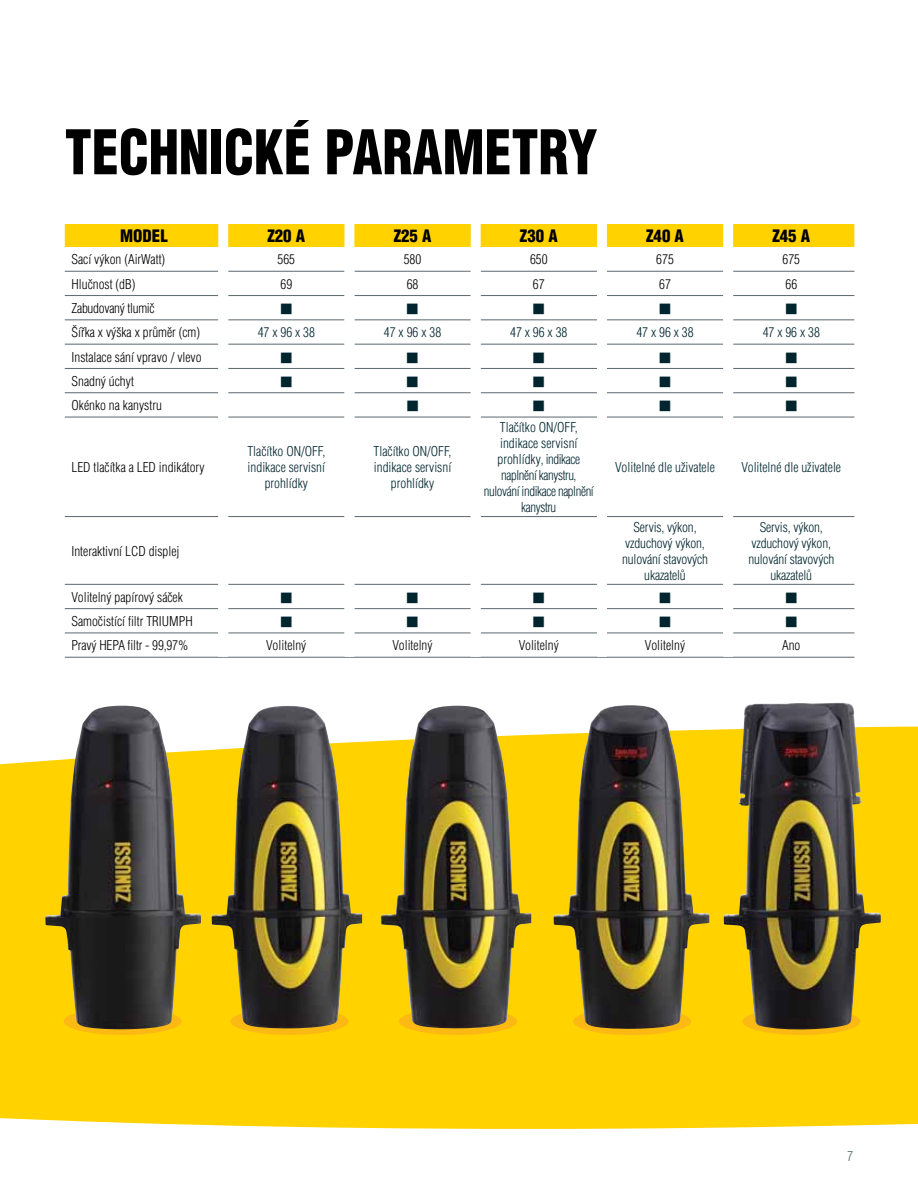
<style>
.page{position:relative;width:918px;height:1188px;background:#fff}
.page>*{position:absolute;margin:0;border:0;box-sizing:border-box;transform-origin:0 0}
.t1{font:900 condensed 60px "Helvetica CE";color:#000;scale:.9 1}
.t2{font:900 condensed 16.8px "Helvetica CE";color:#000}
.t3{font:300 condensed 13.5px "Helvetica CE";color:#5b6870}
.t4{font:300 condensed 13.2px/24.3px "Helvetica CE";color:#000}
.t5{font:300 condensed 13.2px/15.9px "Helvetica CE";color:#00252f;text-align:center}
.t6{font:300 condensed 13.2px/15.9px "Helvetica CE";letter-spacing:-.03em;color:#00252f;text-align:center}
</style>
<div class="page">
<div style="left:0;top:726px;width:918px;height:403px;background:#ffd200"></div>
<div style="left:65px;top:224px;width:789px;height:23px;background:#ffd200"></div>
<hr style="left:65px;top:271px;width:153px;height:1px;background:#5b6870">
<hr style="left:228px;top:271px;width:117px;height:1px;background:#5b6870">
<hr style="left:354px;top:271px;width:117px;height:1px;background:#5b6870">
<hr style="left:481px;top:271px;width:116px;height:1px;background:#5b6870">
<hr style="left:607px;top:271px;width:116px;height:1px;background:#5b6870">
<hr style="left:733px;top:271px;width:121px;height:1px;background:#5b6870">
<hr style="left:65px;top:295px;width:153px;height:1px;background:#5b6870">
<hr style="left:228px;top:295px;width:117px;height:1px;background:#5b6870">
<hr style="left:354px;top:295px;width:117px;height:1px;background:#5b6870">
<hr style="left:481px;top:295px;width:116px;height:1px;background:#5b6870">
<hr style="left:607px;top:295px;width:116px;height:1px;background:#5b6870">
<hr style="left:733px;top:295px;width:121px;height:1px;background:#5b6870">
<hr style="left:65px;top:319px;width:153px;height:1px;background:#5b6870">
<hr style="left:228px;top:319px;width:117px;height:1px;background:#5b6870">
<hr style="left:354px;top:319px;width:117px;height:1px;background:#5b6870">
<hr style="left:481px;top:319px;width:116px;height:1px;background:#5b6870">
<hr style="left:607px;top:319px;width:116px;height:1px;background:#5b6870">
<hr style="left:733px;top:319px;width:121px;height:1px;background:#5b6870">
<hr style="left:65px;top:344px;width:153px;height:1px;background:#5b6870">
<hr style="left:228px;top:344px;width:117px;height:1px;background:#5b6870">
<hr style="left:354px;top:344px;width:117px;height:1px;background:#5b6870">
<hr style="left:481px;top:344px;width:116px;height:1px;background:#5b6870">
<hr style="left:607px;top:344px;width:116px;height:1px;background:#5b6870">
<hr style="left:733px;top:344px;width:121px;height:1px;background:#5b6870">
<hr style="left:65px;top:368px;width:153px;height:1px;background:#5b6870">
<hr style="left:228px;top:368px;width:117px;height:1px;background:#5b6870">
<hr style="left:354px;top:368px;width:117px;height:1px;background:#5b6870">
<hr style="left:481px;top:368px;width:116px;height:1px;background:#5b6870">
<hr style="left:607px;top:368px;width:116px;height:1px;background:#5b6870">
<hr style="left:733px;top:368px;width:121px;height:1px;background:#5b6870">
<hr style="left:65px;top:392px;width:153px;height:1px;background:#5b6870">
<hr style="left:228px;top:392px;width:117px;height:1px;background:#5b6870">
<hr style="left:354px;top:392px;width:117px;height:1px;background:#5b6870">
<hr style="left:481px;top:392px;width:116px;height:1px;background:#5b6870">
<hr style="left:607px;top:392px;width:116px;height:1px;background:#5b6870">
<hr style="left:733px;top:392px;width:121px;height:1px;background:#5b6870">
<hr style="left:65px;top:417px;width:153px;height:1px;background:#5b6870">
<hr style="left:228px;top:417px;width:117px;height:1px;background:#5b6870">
<hr style="left:354px;top:417px;width:117px;height:1px;background:#5b6870">
<hr style="left:481px;top:417px;width:116px;height:1px;background:#5b6870">
<hr style="left:607px;top:417px;width:116px;height:1px;background:#5b6870">
<hr style="left:733px;top:417px;width:121px;height:1px;background:#5b6870">
<hr style="left:65px;top:516px;width:153px;height:1px;background:#5b6870">
<hr style="left:228px;top:516px;width:117px;height:1px;background:#5b6870">
<hr style="left:354px;top:516px;width:117px;height:1px;background:#5b6870">
<hr style="left:481px;top:516px;width:116px;height:1px;background:#5b6870">
<hr style="left:607px;top:516px;width:116px;height:1px;background:#5b6870">
<hr style="left:733px;top:516px;width:121px;height:1px;background:#5b6870">
<hr style="left:65px;top:584px;width:153px;height:1px;background:#5b6870">
<hr style="left:228px;top:584px;width:117px;height:1px;background:#5b6870">
<hr style="left:354px;top:584px;width:117px;height:1px;background:#5b6870">
<hr style="left:481px;top:584px;width:116px;height:1px;background:#5b6870">
<hr style="left:607px;top:584px;width:116px;height:1px;background:#5b6870">
<hr style="left:733px;top:584px;width:121px;height:1px;background:#5b6870">
<hr style="left:65px;top:608px;width:153px;height:1px;background:#5b6870">
<hr style="left:228px;top:608px;width:117px;height:1px;background:#5b6870">
<hr style="left:354px;top:608px;width:117px;height:1px;background:#5b6870">
<hr style="left:481px;top:608px;width:116px;height:1px;background:#5b6870">
<hr style="left:607px;top:608px;width:116px;height:1px;background:#5b6870">
<hr style="left:733px;top:608px;width:121px;height:1px;background:#5b6870">
<hr style="left:65px;top:633px;width:153px;height:1px;background:#5b6870">
<hr style="left:228px;top:633px;width:117px;height:1px;background:#5b6870">
<hr style="left:354px;top:633px;width:117px;height:1px;background:#5b6870">
<hr style="left:481px;top:633px;width:116px;height:1px;background:#5b6870">
<hr style="left:607px;top:633px;width:116px;height:1px;background:#5b6870">
<hr style="left:733px;top:633px;width:121px;height:1px;background:#5b6870">
<hr style="left:65px;top:657px;width:158px;height:1px;background:#5b6870">
<hr style="left:223px;top:657px;width:126px;height:1px;background:#5b6870">
<hr style="left:349px;top:657px;width:127px;height:1px;background:#5b6870">
<hr style="left:476px;top:657px;width:126px;height:1px;background:#5b6870">
<hr style="left:602px;top:657px;width:126px;height:1px;background:#5b6870">
<hr style="left:728px;top:657px;width:126px;height:1px;background:#5b6870">
<div style="left:218px;top:224px;width:10px;height:23px;background:#fff"></div>
<div style="left:345px;top:224px;width:9px;height:23px;background:#fff"></div>
<div style="left:471px;top:224px;width:10px;height:23px;background:#fff"></div>
<div style="left:597px;top:224px;width:10px;height:23px;background:#fff"></div>
<div style="left:723px;top:224px;width:10px;height:23px;background:#fff"></div>
<div style="left:231px;top:1008px;width:118px;height:27px;background:#fdb913;border-radius:50%"></div>
<div style="left:64px;top:1008px;width:118px;height:27px;background:#fdb913;border-radius:50%"></div>
<div style="left:399px;top:1008px;width:118px;height:27px;background:#fdb913;border-radius:50%"></div>
<div style="left:573px;top:1008px;width:118px;height:27px;background:#fdb913;border-radius:50%"></div>
<div style="left:742px;top:1008px;width:118px;height:27px;background:#fdb913;border-radius:50%"></div>
<img style="left:45px;top:706px;width:156px;height:324px">
<img style="left:381px;top:706px;width:150px;height:323px">
<img style="left:212px;top:706px;width:150px;height:323px">
<img style="left:724px;top:703px;width:157px;height:329px">
<img style="left:554px;top:705px;width:155px;height:324px">
<h1 class="t1" style="left:65px;top:117px;width:594px">TECHNICKÉ PARAMETRY</h1>
<p class="t2" style="left:120px;top:226px;width:49px">MODEL</p>
<p class="t2" style="left:267px;top:226px;width:39px">Z20 A</p>
<p class="t2" style="left:394px;top:226px;width:39px">Z25 A</p>
<p class="t2" style="left:520px;top:226px;width:39px">Z30 A</p>
<p class="t2" style="left:646px;top:226px;width:39px">Z40 A</p>
<p class="t2" style="left:772px;top:226px;width:39px">Z45 A</p>
<p class="t4" style="left:72px;top:247px;width:95px">Sací výkon (AirWatt)</p>
<p class="t4" style="left:278px;top:247px;width:19px">565</p>
<p class="t4" style="left:404px;top:247px;width:19px">580</p>
<p class="t4" style="left:530px;top:247px;width:19px">650</p>
<p class="t4" style="left:656px;top:247px;width:19px">675</p>
<p class="t4" style="left:782px;top:247px;width:19px">675</p>
<p class="t4" style="left:72px;top:272px;width:65px">Hlučnost (dB)</p>
<p class="t4" style="left:281px;top:272px;width:13px">69</p>
<p class="t4" style="left:407px;top:272px;width:13px">68</p>
<p class="t4" style="left:533px;top:272px;width:13px">67</p>
<p class="t4" style="left:659px;top:272px;width:13px">67</p>
<p class="t4" style="left:785px;top:272px;width:13px">66</p>
<p class="t4" style="left:72px;top:296px;width:130px">Zabudovaný tlumič<br>Šířka x výška x průměr (cm)</p>
<p class="t5" style="left:258px;top:325px;width:59px">47 x 96 x 38</p>
<p class="t5" style="left:384px;top:325px;width:59px">47 x 96 x 38</p>
<p class="t5" style="left:510px;top:325px;width:59px">47 x 96 x 38</p>
<p class="t5" style="left:636px;top:325px;width:59px">47 x 96 x 38</p>
<p class="t5" style="left:763px;top:325px;width:59px">47 x 96 x 38</p>
<p class="t4" style="left:72px;top:345px;width:132px">Instalace sání vpravo / vlevo<br>Snadný úchyt<br>Okénko na kanystru</p>
<p class="t4" style="left:72px;top:455px;width:135px">LED tlačítka a LED indikátory</p>
<p class="t4" style="left:72px;top:539px;width:109px">Interaktivní LCD displej</p>
<p class="t4" style="left:72px;top:585px;width:123px">Volitelný papírový sáček<br>Samočistící filtr TRIUMPH<br>Pravý HEPA filtr - 99,97%</p>
<p class="t5" style="left:247px;top:443px;width:79px">Tlačítko ON/OFF, indikace servisní prohlídky</p>
<p class="t5" style="left:374px;top:443px;width:79px">Tlačítko ON/OFF, indikace servisní prohlídky</p>
<p class="t6" style="left:484px;top:420px;width:112px">Tlačítko ON/OFF, indikace servisní prohlídky, indikace naplnění kanystru, nulování indikace naplnění kanystru</p>
<p class="t5" style="left:615px;top:459px;width:101px">Volitelné dle uživatele</p>
<p class="t5" style="left:741px;top:459px;width:101px">Volitelné dle uživatele</p>
<p class="t5" style="left:622px;top:519px;width:87px">Servis, výkon, vzduchový výkon, nulování stavových ukazatelů</p>
<p class="t5" style="left:748px;top:519px;width:87px">Servis, výkon, vzduchový výkon, nulování stavových ukazatelů</p>
<p class="t4" style="left:266px;top:633px;width:42px">Volitelný</p>
<p class="t4" style="left:393px;top:633px;width:42px">Volitelný</p>
<p class="t4" style="left:519px;top:633px;width:42px">Volitelný</p>
<p class="t4" style="left:645px;top:633px;width:42px">Volitelný</p>
<p class="t4" style="left:782px;top:633px;width:20px">Ano</p>
<p class="t3" style="left:847px;top:1148px;width:7px">7</p>
</div>
